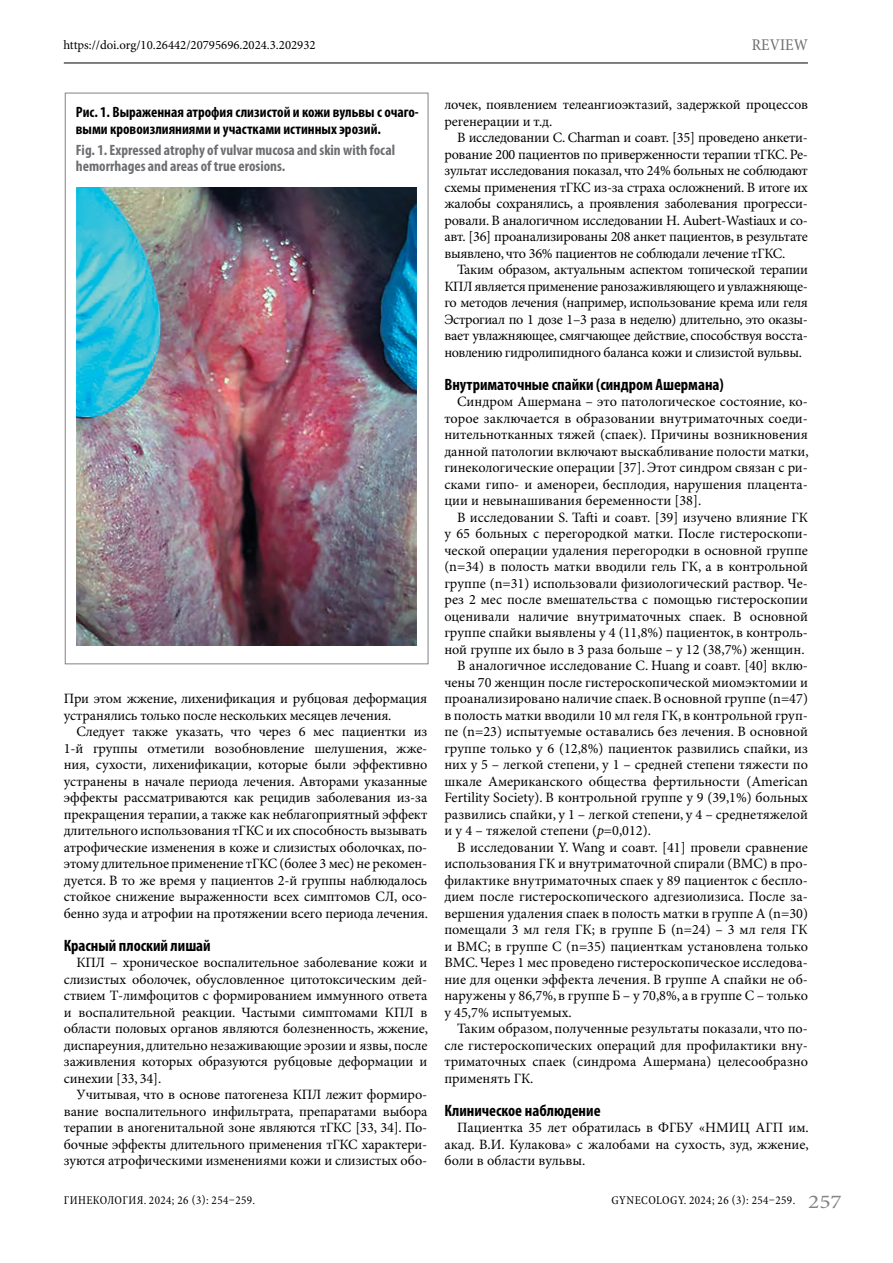
<style>
.page{position:relative;width:893px;height:1263px;background:#fff}
.page>*{position:absolute;margin:0;border:0;box-sizing:border-box;transform-origin:0 0}
.t1{font:700 condensed 16.5px "Myriad Pro";color:#000}
.t2{font:condensed 16.5px "Minion Pro";letter-spacing:.01em;color:#6d6e71}
.t3{font:700 condensed 15px/16.5px "Myriad Pro";color:#000}
.t4{font:700 condensed 15px/16.5px "Myriad Pro";color:#6d6e71}
.t5{font:14.25px/16.5px "Minion Pro";color:#000;text-align:justify}
.t6{font:12.75px "Minion Pro";color:#000}
.t7{font:condensed 12px "Minion Pro";letter-spacing:.035em;color:#000}
.s1{font-style:italic}
.s2{font-stretch:normal;font-size:19.5px;color:#808285}
</style>
<div class="page">
<hr style="left:64px;top:63px;width:744px;height:1px;background:#000">
<img style="left:77px;top:187px;width:340px;height:459px">
<p class="t6" style="left:63px;top:37px;width:254px">https://doi.org/10.26442/20795696.2024.3.202932</p>
<p class="t2" style="left:752px;top:35px;width:58px">REVIEW</p>
<p class="t3" style="left:76px;top:104px;width:344px">Рис. 1. Выраженная атрофия слизистой и кожи вульвы с очаго&shy;выми кровоизлияниями и участками истинных эрозий.</p>
<p class="t4" style="left:76px;top:141px;width:321px">Fig. 1. Expressed atrophy of vulvar mucosa and skin with focal hemorrhages and areas of true erosions.</p>
<p class="t5" style="left:64px;top:691px;width:365px">При этом жжение, лихенификация и рубцовая деформация устранялись только после нескольких месяцев лечения.</p>
<p class="t5" style="left:64px;top:724px;width:366px;text-indent:13px">Следует также указать, что через 6 мес пациентки из 1-й группы отметили возобновление шелушения, жже&shy;ния, сухости, лихенификации, которые были эффективно устранены в начале периода лечения. Авторами указанные эффекты рассматриваются как рецидив заболевания из-за прекращения терапии, а также как неблагоприятный эффект длительного использования тГКС и их способность вызывать атрофические изменения в коже и слизистых оболочках, по&shy;этому длительное применение тГКС (более 3 мес) не рекомен&shy;дуется. В то же время у пациентов 2-й группы наблюдалось стойкое снижение выраженности всех симптомов СЛ, осо&shy;бенно зуда и атрофии на протяжении всего периода лечения.</p>
<p class="t1" style="left:64px;top:936px;width:148px">Красный плоский лишай</p>
<p class="t5" style="left:64px;top:955px;width:366px;text-indent:13px">КПЛ – хроническое воспалительное заболевание кожи и слизистых оболочек, обусловленное цитотоксическим дей&shy;ствием Т-лимфоцитов с формированием иммунного ответа и воспалительной реакции. Частыми симптомами КПЛ в области половых органов являются болезненность, жжение, диспареуния, длительно незаживающие эрозии и язвы, после заживления которых образуются рубцовые деформации и синехии [33, 34].</p>
<p class="t5" style="left:64px;top:1087px;width:365px;text-indent:13px">Учитывая, что в основе патогенеза КПЛ лежит формиро&shy;вание воспалительного инфильтрата, препаратами выбора терапии в аногенитальной зоне являются тГКС [33, 34]. По&shy;бочные эффекты длительного применения тГКС характери&shy;зуются атрофическими изменениями кожи и слизистых обо-</p>
<p class="t5" style="left:444px;top:97px;width:365px">лочек, появлением телеангиоэктазий, задержкой процессов регенерации и т.д.</p>
<p class="t5" style="left:444px;top:130px;width:365px;text-indent:13px">В исследовании C. Charman и соавт. [35] проведено анкети&shy;рование 200 пациентов по приверженности терапии тГКС. Ре&shy;зультат исследования показал, что 24% больных не соблюдают схемы применения тГКС из-за страха осложнений. В итоге их жалобы сохранялись, а проявления заболевания прогресси&shy;ровали. В аналогичном исследовании H. Aubert-Wastiaux и со&shy;авт. [36] проанализированы 208 анкет пациентов, в результате выявлено, что 36% пациентов не соблюдали лечение тГКС.</p>
<p class="t5" style="left:444px;top:262px;width:365px;text-indent:13px">Таким образом, актуальным аспектом топической терапии КПЛ является применение ранозаживляющего и увлажняюще&shy;го методов лечения (например, использование крема или геля Эстрогиал по 1 дозе 1–3 раза в неделю) длительно, это оказы&shy;вает увлажняющее, смягчающее действие, способствуя восста&shy;новлению гидролипидного баланса кожи и слизистой вульвы.</p>
<p class="t1" style="left:444px;top:375px;width:281px">Внутриматочные спайки (синдром Ашермана)</p>
<p class="t5" style="left:444px;top:394px;width:366px;text-indent:13px">Синдром Ашермана – это патологическое состояние, ко&shy;торое заключается в образовании внутриматочных соеди&shy;нительнотканных тяжей (спаек). Причины возникновения данной патологии включают выскабливание полости матки, гинекологические операции [37]. Этот синдром связан с ри&shy;сками гипо- и аменореи, бесплодия, нарушения плацента&shy;ции и невынашивания беременности [38].</p>
<p class="t5" style="left:457px;top:509px;width:352px">В исследовании S. Tafti и соавт. [39] изучено влияние ГК</p>
<p class="t5" style="left:444px;top:526px;width:365px">у 65 больных с перегородкой матки. После гистероскопи-</p>
<p class="t5" style="left:444px;top:542px;width:365px">ческой операции удаления перегородки в основной группе</p>
<p class="t5" style="left:444px;top:559px;width:361px">(n=34) в полость матки вводили гель ГК, а в контрольной</p>
<p class="t5" style="left:444px;top:575px;width:365px">группе (n=31) использовали физиологический раствор. Че-</p>
<p class="t5" style="left:444px;top:592px;width:365px">рез 2 мес после вмешательства с помощью гистероскопии</p>
<p class="t5" style="left:444px;top:608px;width:361px">оценивали наличие внутриматочных спаек. В основной</p>
<p class="t5" style="left:444px;top:625px;width:365px">группе спайки выявлены у 4 (11,8%) пациенток, в контроль-</p>
<p class="t5" style="left:444px;top:641px;width:362px">ной группе их было в 3 раза больше – у 12 (38,7%) женщин.</p>
<p class="t5" style="left:457px;top:658px;width:352px">В аналогичное исследование C. Huang и соавт. [40] вклю-</p>
<p class="t5" style="left:444px;top:675px;width:365px">чены 70 женщин после гистероскопической миомэктомии и</p>
<p class="t5" style="left:444px;top:691px;width:365px">проанализировано наличие спаек. В основной группе (n=47)</p>
<p class="t5" style="left:444px;top:708px;width:365px">в полость матки вводили 10 мл геля ГК, в контрольной груп-</p>
<p class="t5" style="left:444px;top:724px;width:365px">пе (n=23) испытуемые оставались без лечения. В основной</p>
<p class="t5" style="left:444px;top:741px;width:365px">группе только у 6 (12,8%) пациенток развились спайки, из</p>
<p class="t5" style="left:444px;top:757px;width:365px">них у 5 – легкой степени, у 1 – средней степени тяжести по</p>
<p class="t5" style="left:444px;top:774px;width:365px">шкале Американского общества фертильности (American</p>
<p class="t5" style="left:444px;top:790px;width:365px">Fertility Society). В контрольной группе у 9 (39,1%) больных</p>
<p class="t5" style="left:444px;top:807px;width:365px">развились спайки, у 1 – легкой степени, у 4 – среднетяжелой</p>
<p class="t5" style="left:444px;top:823px;width:208px">и у 4 – тяжелой степени (<span class="s1">p</span>=0,012).</p>
<p class="t5" style="left:457px;top:840px;width:352px">В исследовании Y. Wang и соавт. [41] провели сравнение</p>
<p class="t5" style="left:444px;top:856px;width:365px">использования ГК и внутриматочной спирали (ВМС) в про-</p>
<p class="t5" style="left:444px;top:873px;width:365px">филактике внутриматочных спаек у 89 пациенток с беспло-</p>
<p class="t5" style="left:444px;top:889px;width:365px">дием после гистероскопического адгезиолизиса. После за-</p>
<p class="t5" style="left:444px;top:906px;width:365px">вершения удаления спаек в полость матки в группе А (n=30)</p>
<p class="t5" style="left:444px;top:922px;width:365px">помещали 3 мл геля ГК; в группе Б (n=24) – 3 мл геля ГК</p>
<p class="t5" style="left:444px;top:939px;width:365px">и ВМС; в группе С (n=35) пациенткам установлена только</p>
<p class="t5" style="left:444px;top:955px;width:365px">ВМС. Через 1 мес проведено гистероскопическое исследова-</p>
<p class="t5" style="left:444px;top:972px;width:365px">ние для оценки эффекта лечения. В группе А спайки не об-</p>
<p class="t5" style="left:444px;top:988px;width:365px">наружены у 86,7%, в группе Б – у 70,8%, а в группе С – только</p>
<p class="t5" style="left:444px;top:1005px;width:129px">у 45,7% испытуемых.</p>
<p class="t5" style="left:457px;top:1021px;width:352px">Таким образом, полученные результаты показали, что по-</p>
<p class="t5" style="left:444px;top:1038px;width:365px">сле гистероскопических операций для профилактики вну-</p>
<p class="t5" style="left:444px;top:1054px;width:365px">триматочных спаек (синдрома Ашермана) целесообразно</p>
<p class="t5" style="left:444px;top:1071px;width:91px">применять ГК.</p>
<p class="t1" style="left:444px;top:1101px;width:158px">Клиническое наблюдение</p>
<p class="t5" style="left:444px;top:1120px;width:366px;text-indent:13px">Пациентка 35 лет обратилась в ФГБУ «НМИЦ АГП им. акад. В.И. Кулакова» с жалобами на сухость, зуд, жжение, боли в области вульвы.</p>
<p class="t7" style="left:64px;top:1193px;width:193px">ГИНЕКОЛОГИЯ. 2024; 26 (3): 254–259.</p>
<p class="t7" style="left:612px;top:1193px;width:232px">GYNECOLOGY. 2024; 26 (3): 254–259. <span class="s2">257</span></p>
</div>
